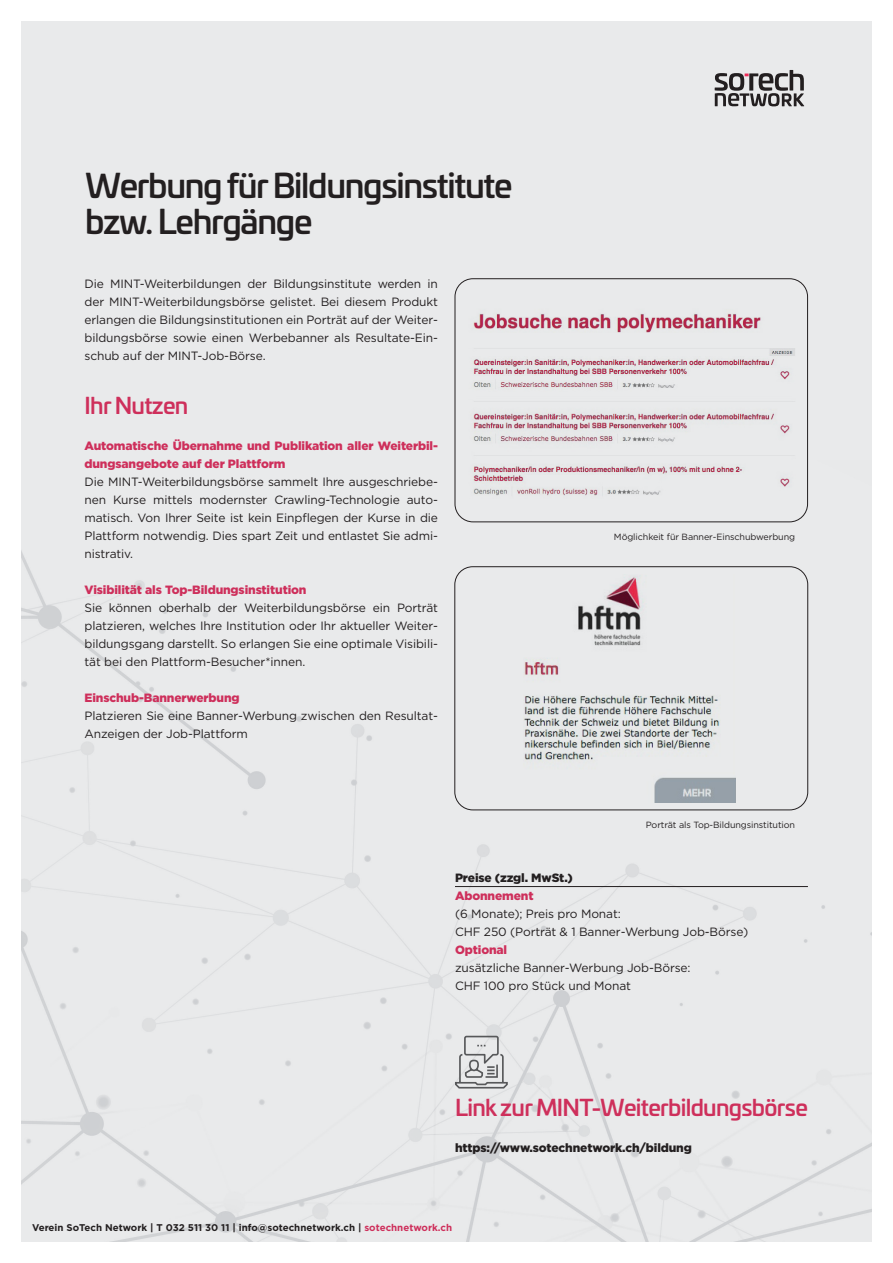
<style>
.page{position:relative;width:893px;height:1263px;background:#fff}
.page>*{position:absolute;margin:0;border:0;box-sizing:border-box;transform-origin:0 0}
.Seitentitel{font:500 33px/36px "Univia Pro";letter-spacing:-.04em;color:#231f20}
.UT_Unia_Rot{font:500 22.5px "Univia Pro";letter-spacing:-.03em;color:#ce2f5b}
.GS{font:12px/18px "Gotham";letter-spacing:-.01em;color:#231f20;text-align:justify}
.UT_Gotham_Rot{font:900 12px/18px "Gotham";letter-spacing:-.01em;color:#ce2f5b}
.Titel_Preise_mit_Lin{font:900 12px "Gotham";letter-spacing:-.01em;color:#231f20}
.t1{font:700 9.75px "Gotham";color:#231f20}
.t2{font:9px "Gotham";letter-spacing:-.01em;color:#231f20}
.s1{color:#ce2f5b}
</style>
<div class="page">
<div style="left:21px;top:21px;width:851px;height:1221px;background:#e9eaeb"></div>
<img style="left:21px;top:461px;width:851px;height:781px">
<svg style="left:715px;top:70px;width:89px;height:36px"></svg>
<hr style="left:455px;top:886px;width:353px;height:1px;background:#231f20">
<svg style="left:454px;top:1035px;width:55px;height:55px"></svg>
<div style="left:455px;top:279px;width:353px;height:243px;border:1px solid #231f20;border-radius:18px"></div>
<div style="left:455px;top:566px;width:353px;height:244px;border:1px solid #231f20;border-radius:18px"></div>
<img style="left:473px;top:348px;width:322px;height:40px">
<img style="left:468px;top:413px;width:331px;height:94px">
<img style="left:473px;top:313px;width:288px;height:20px">
<img style="left:519px;top:575px;width:217px;height:227px">
<p class="Seitentitel" style="left:85px;top:166px;width:429px">Werbung für Bildungsinstitute bzw. Lehrgänge</p>
<p class="GS" style="left:85px;top:275px;width:355px">Die MINT-Weiterbildungen der Bildungsinstitute werden in der MINT-Weiterbildungsbörse gelistet. Bei diesem Produkt erlangen die Bildungsinstitutionen ein Porträt auf der Weiter&shy;bildungsbörse sowie einen Werbebanner als Resultate-Ein&shy;schub auf der MINT-Job-Börse.</p>
<p class="UT_Unia_Rot" style="left:85px;top:388px;width:105px">Ihr Nutzen</p>
<p class="UT_Gotham_Rot" style="left:85px;top:437px;width:355px">Automatische Übernahme und Publikation aller Weiterbil&shy;dungsangebote auf der Plattform</p>
<p class="GS" style="left:85px;top:473px;width:355px">Die MINT-Weiterbildungsbörse sammelt Ihre ausgeschriebe&shy;nen Kurse mittels modernster Crawling-Technologie auto&shy;matisch. Von Ihrer Seite ist kein Einpflegen der Kurse in die Plattform notwendig. Dies spart Zeit und entlastet Sie admi&shy;nistrativ.</p>
<p class="UT_Gotham_Rot" style="left:85px;top:581px;width:224px">Visibilität als Top-Bildungsinstitution</p>
<p class="GS" style="left:85px;top:599px;width:355px">Sie können oberhalb der Weiterbildungsbörse ein Porträt platzieren, welches Ihre Institution oder Ihr aktueller Weiter&shy;bildungsgang darstellt. So erlangen Sie eine optimale Visibili&shy;tät bei den Plattform-Besucher*innen.</p>
<p class="UT_Gotham_Rot" style="left:85px;top:689px;width:157px">Einschub-Bannerwerbung</p>
<p class="GS" style="left:85px;top:707px;width:355px">Platzieren Sie eine Banner-Werbung zwischen den Resultat-<br>Anzeigen der Job-Plattform</p>
<p class="t2" style="left:614px;top:531px;width:183px">Möglichkeit für Banner-Einschubwerbung</p>
<p class="t2" style="left:646px;top:819px;width:151px">Porträt als Top-Bildungsinstitution</p>
<p class="Titel_Preise_mit_Lin" style="left:455px;top:869px;width:119px">Preise (zzgl. MwSt.)</p>
<p class="UT_Gotham_Rot" style="left:455px;top:887px;width:80px">Abonnement</p>
<p class="GS" style="left:455px;top:905px;width:167px">(6 Monate); Preis pro Monat:</p>
<p class="GS" style="left:455px;top:923px;width:295px">CHF 250 (Porträt &amp; 1 Banner-Werbung Job-Börse)</p>
<p class="UT_Gotham_Rot" style="left:455px;top:941px;width:54px">Optional</p>
<p class="GS" style="left:455px;top:959px;width:237px">zusätzliche Banner-Werbung Job-Börse:</p>
<p class="GS" style="left:455px;top:977px;width:178px">CHF 100 pro Stück und Monat</p>
<p class="UT_Unia_Rot" style="left:455px;top:1090px;width:354px">Link zur MINT-Weiterbildungsbörse</p>
<p class="Titel_Preise_mit_Lin" style="left:455px;top:1139px;width:238px">https://www.sotechnetwork.ch/bildung</p>
<p class="t1" style="left:32px;top:1221px;width:421px">Verein SoTech Network | T 032 511 30 11 | info@sotechnetwork.ch | <span class="s1">sotechnetwork.ch</span></p>
</div>
